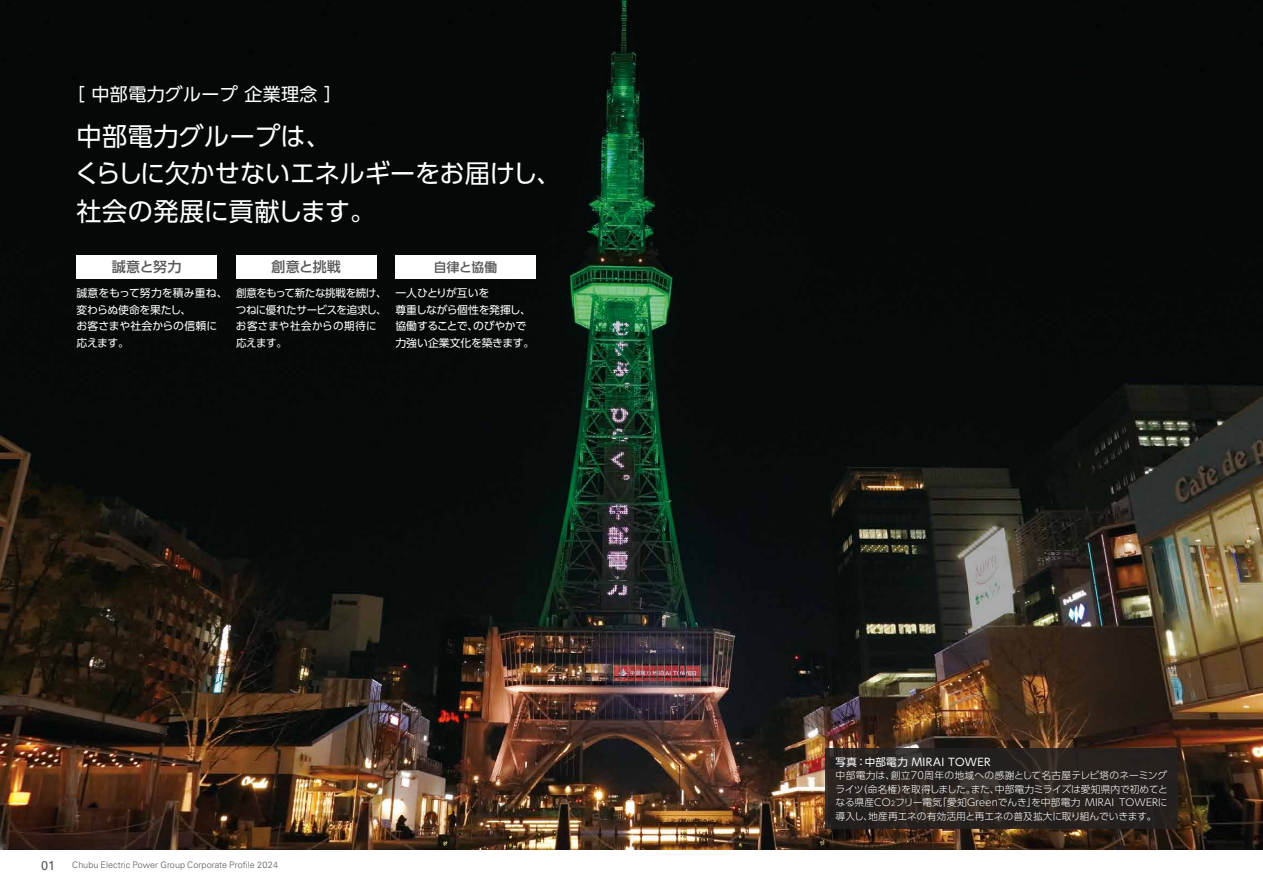
<style>
.page{position:relative;width:1263px;height:893px;background:#fff}
.page>*{position:absolute;margin:0;border:0;box-sizing:border-box;transform-origin:0 0}
.t1{font:25.5px/37.5px "UD Shin Go Pro";letter-spacing:-.005em;color:#fff}
.t2{font:18px "UD Shin Go Pro";letter-spacing:.02em;color:#fff}
.t3{font:500 14.1px "UD Shin Go Pro";letter-spacing:-.01em;color:#595757}
.t4{font:500 12.75px "UD Shin Go Pro";letter-spacing:-.015em;color:#595757}
.t5{font:12.75px "Univers LT Std";color:#595757}
.t6{font:10.8px/16.5px "UD Shin Go Pro";letter-spacing:-.02em;color:#fff}
.t7{font:10.8px/16.5px "UD Shin Go Pro";color:#fff}
.t8{font:10.5px "UD Shin Go Pro";letter-spacing:.035em;color:#fff}
.t9{font:300 9.75px/13.5px "UD Shin Go Pro";letter-spacing:.01em;color:#fff;text-align:justify}
.t10{font:300 9px "Univers LT Std";letter-spacing:.005em;color:#595757}
.s1{font-size:6.9px}
</style>
<div class="page">
<img style="left:0;top:0;width:1263px;height:850px">
<svg style="left:825px;top:748px;width:353px;height:81px;fill:#27211f"></svg>
<div style="left:77px;top:255px;width:140px;height:24px;background:#fff"></div>
<div style="left:236px;top:255px;width:140px;height:24px;background:#fff"></div>
<div style="left:395px;top:255px;width:141px;height:24px;background:#fff"></div>
<h2 class="t2" style="left:67px;top:79px;width:277px">［ 中部電力グループ 企業理念 ］</h2>
<h1 class="t1" style="left:75px;top:117px;width:488px">中部電力グループは、<br>くらしに欠かせないエネルギーをお届けし、社会の発展に貢献します。</h1>
<h3 class="t3" style="left:112px;top:255px;width:71px">誠意と努力</h3>
<p class="t7" style="left:76px;top:285px;width:153px">誠意をもって努力を積み重ね、変わらぬ使命を果たし、<br>お客さまや社会からの信頼に応えます。</p>
<h3 class="t3" style="left:271px;top:255px;width:71px">創意と挑戦</h3>
<p class="t6" style="left:236px;top:285px;width:152px">創意をもって新たな挑戦を続け、つねに優れたサービスを追求し、お客さまや社会からの期待に応えます。</p>
<h3 class="t4" style="left:434px;top:257px;width:65px">自律と協働</h3>
<p class="t6" style="left:395px;top:285px;width:140px">一人ひとりが互いを<br>尊重しながら個性を発揮し、協働することで、のびやかで力強い企業文化を築きます。</p>
<h3 class="t5" style="left:41px;top:857px;width:16px">01</h3>
<p class="t10" style="left:72px;top:860px;width:207px">Chubu Electric Power Group Corporate Profile 2024</p>
<p class="t8" style="left:836px;top:753px;width:156px">写真：中部電力 MIRAI TOWER</p>
<p class="t9" style="left:835px;top:768px;width:334px">中部電力は、創立70周年の地域への感謝として名古屋テレビ塔のネーミングライツ（命名権）を取得しました。また、中部電力ミライズは愛知県内で初めてとなる県産CO<span class="s1">2</span>フリー電気「愛知Greenでんき」を中部電力 MIRAI TOWERに導入し、地産再エネの有効活用と再エネの普及拡大に取り組んでいきます。</p>
</div>
